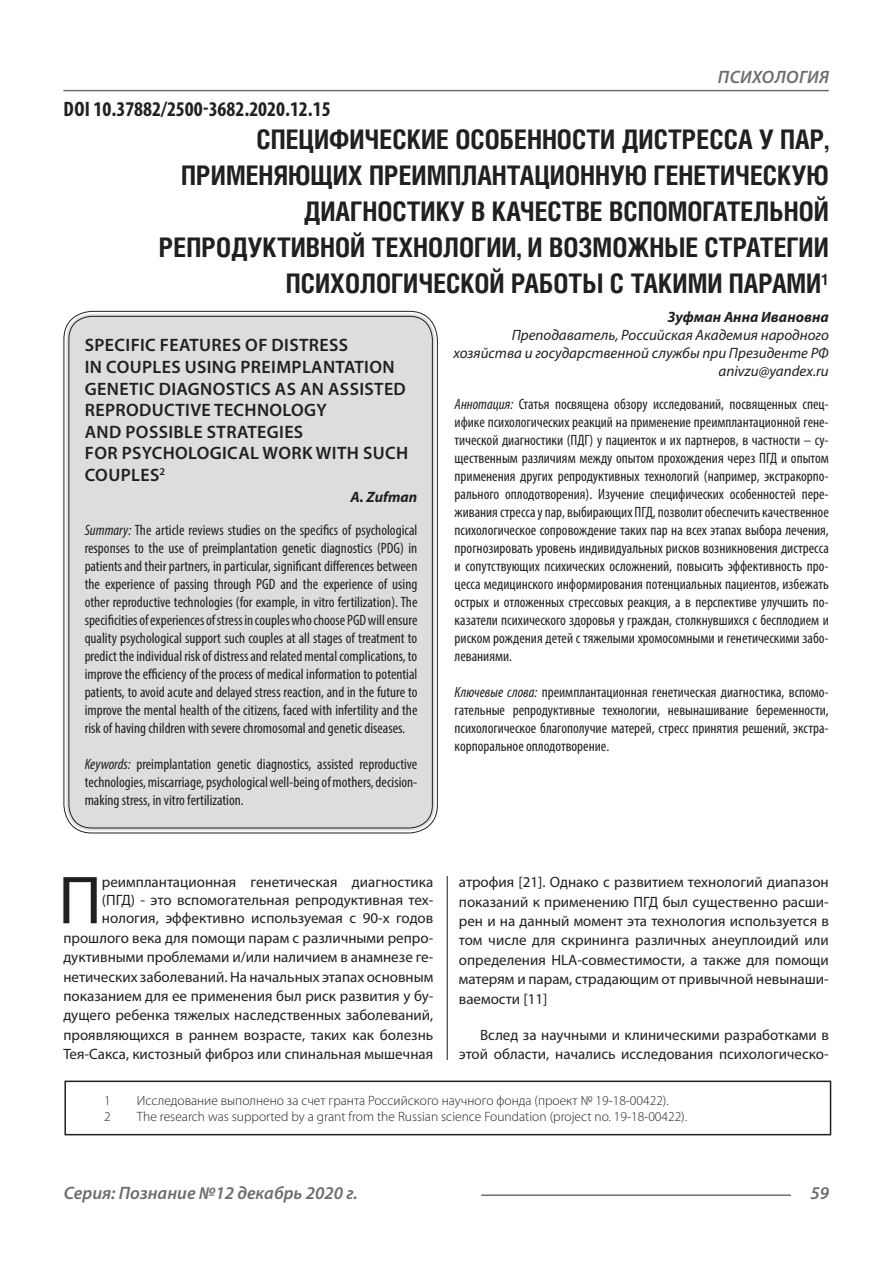
<style>
.page{position:relative;width:893px;height:1263px;background:#fff}
.page>*{position:absolute;margin:0;border:0;box-sizing:border-box;transform-origin:0 0}
.Статья_текст_первый{font:68.4px "Myriad Pro";color:#231f20}
.Статья_название{font:700 27px/36px "Helios Cond C";color:#231f20;text-align:right}
.ДОИ{font:700 condensed 21px "Myriad Pro";color:#231f20}
.Статья_название_англ{font:600 18px/21.6px "Myriad Pro";letter-spacing:.02em;color:#231f20}
.t1{font:italic 600 18px "Myriad Pro";color:#6c6d70}
.t2{font:italic 600 18px "Myriad Pro";letter-spacing:.02em;color:#6c6d70}
.Статья_аннотация_тек{font:condensed 15px/18px "Myriad Pro";color:#231f20;text-align:justify}
.Статья_аннотация_анг{font:condensed 15px/18px "Myriad Pro";color:#231f20;text-align:justify}
.Статья_текст_первый-2{font:15px/19.5px "Myriad Pro";color:#231f20;text-align:justify}
.Статья_автор_инфо{font:italic 15px/18px "Myriad Pro";color:#231f20;text-align:right}
.Статья_текст{font:15px/19.4px "Myriad Pro";color:#231f20;text-align:right}
.Статья_автор_инфо-2{font:italic 700 15px "Myriad Pro";color:#231f20}
.Статья_автор_англ{font:italic 700 15px "Myriad Pro";color:#231f20}
.Сноска{font:300 13.5px "Myriad Pro";color:#231f20}
.s1{font-style:italic}
</style>
<div class="page">
<hr style="left:447px;top:128px;width:1px;height:1007px;background:#231f20">
<hr style="left:63px;top:90px;width:766px;height:1px;background:#6c6d70">
<hr style="left:481px;top:1194px;width:310px;height:2px;background:#6c6d70">
<div style="left:440px;top:1060px;width:12px;height:97px;background:#fff"></div>
<div style="left:443px;top:128px;width:10px;height:748px;background:#fff"></div>
<div style="left:66px;top:314px;width:369px;height:516px;background:#dcdddf;border-radius:26px"></div>
<div style="left:64px;top:1080px;width:767px;height:55px;border:2px solid #231f20"></div>
<p class="ДОИ" style="left:64px;top:96px;width:269px">DOI 10.37882/2500-3682.2020.12.15</p>
<p class="t2" style="left:718px;top:66px;width:113px">ПСИХОЛОГИЯ</p>
<p class="Статья_название" style="left:159px;top:121px;width:671px">СПЕЦИФИЧЕСКИЕ ОСОБЕННОСТИ ДИСТРЕССА У ПАР, ПРИМЕНЯЮЩИХ ПРЕИМПЛАНТАЦИОННУЮ ГЕНЕТИЧЕСКУЮ ДИАГНОСТИКУ В КАЧЕСТВЕ ВСПОМОГАТЕЛЬНОЙ РЕПРОДУКТИВНОЙ ТЕХНОЛОГИИ, И ВОЗМОЖНЫЕ СТРАТЕГИИ ПСИХОЛОГИЧЕСКОЙ РАБОТЫ С ТАКИМИ ПАРАМИ<sup>1</sup></p>
<p class="Статья_автор_инфо-2" style="left:668px;top:307px;width:162px">Зуфман Анна Ивановна</p>
<p class="Статья_автор_инфо" style="left:453px;top:326px;width:377px">Преподаватель, Российская Академия народного хозяйства и государственной службы при Президенте РФ</p>
<p class="Статья_автор_инфо" style="left:718px;top:362px;width:112px">anivzu@yandex.ru</p>
<p class="Статья_аннотация_тек" style="left:455px;top:394px;width:376px"><span class="s1">Аннотация:</span> Статья посвящена обзору исследований, посвященных спец&shy;ифике психологических реакций на применение преимплантационной гене&shy;тической диагностики (ПДГ) у пациенток и их партнеров, в частности – су&shy;щественным различиям между опытом прохождения через ПГД и опытом применения других репродуктивных технологий (например, экстракорпо&shy;рального оплодотворения). Изучение специфических особенностей пере&shy;живания стресса у пар, выбирающих ПГД, позволит обеспечить качественное психологическое сопровождение таких пар на всех этапах выбора лечения, прогнозировать уровень индивидуальных рисков возникновения дистресса и сопутствующих психических осложнений, повысить эффективность про&shy;цесса медицинского информирования потенциальных пациентов, избежать острых и отложенных стрессовых реакция, а в перспективе улучшить по&shy;казатели психического здоровья у граждан, столкнувшихся с бесплодием и риском рождения детей с тяжелыми хромосомными и генетическими забо&shy;леваниями.</p>
<p class="Статья_аннотация_тек" style="left:455px;top:682px;width:376px"><span class="s1">Ключевые слова:</span> преимплантационная генетическая диагностика, вспомо&shy;гательные репродуктивные технологии, невынашивание беременности, психологическое благополучие матерей, стресс принятия решений, экстра&shy;корпоральное оплодотворение.</p>
<p class="Статья_название_англ" style="left:85px;top:334px;width:325px">SPECIFIC FEATURES OF DISTRESS<br>IN COUPLES USING PREIMPLANTATION<br>GENETIC DIAGNOSTICS AS AN ASSISTED<br>REPRODUCTIVE TECHNOLOGY<br>AND POSSIBLE STRATEGIES<br>FOR PSYCHOLOGICAL WORK WITH SUCH<br>COUPLES<sup>2</sup></p>
<p class="Статья_автор_англ" style="left:351px;top:487px;width:68px">A. Zufman</p>
<p class="Статья_аннотация_анг" style="left:85px;top:521px;width:334px"><span class="s1">Summary:</span> The article reviews studies on the specifics of psychological responses to the use of preimplantation genetic diagnostics (PDG) in patients and their partners, in particular, significant differences between the experience of passing through PGD and the experience of using other reproductive technologies (for example, in vitro fertilization). The specificities of experiences of stress in couples who choose PGD will ensure quality psychological support such couples at all stages of treatment to predict the individual risk of distress and related mental complications, to improve the efficiency of the process of medical information to potential patients, to avoid acute and delayed stress reaction, and in the future to improve the mental health of the citizens, faced with infertility and the risk of having children with severe chromosomal and genetic diseases.</p>
<p class="Статья_аннотация_анг" style="left:85px;top:755px;width:334px"><span class="s1">Keywords:</span> preimplantation genetic diagnostics, assisted reproductive technologies, miscarriage, psychological well-being of mothers, decision&shy;making stress, in vitro fertilization.</p>
<p class="Статья_текст_первый" style="left:58px;top:858px;width:45px">П</p>
<p class="Статья_текст_первый-2" style="left:102px;top:873px;width:333px;line-height:18px">реимплантационная генетическая диагностика (ПГД) - это вспомогательная репродуктивная тех&shy;нология, эффективно используемая с 90-х годов</p>
<p class="Статья_текст_первый-2" style="left:63px;top:928px;width:371px">прошлого века для помощи парам с различными репро&shy;дуктивными проблемами и/или наличием в анамнезе ге&shy;нетических заболеваний. На начальных этапах основным показанием для ее применения был риск развития у бу&shy;дущего ребенка тяжелых наследственных заболеваний, проявляющихся в раннем возрасте, таких как болезнь Тея-Сакса, кистозный фиброз или спинальная мышечная</p>
<p class="Статья_текст_первый-2" style="left:459px;top:872px;width:371px">атрофия [21]. Однако с развитием технологий диапазон показаний к применению ПГД был существенно расши&shy;рен и на данный момент эта технология используется в том числе для скрининга различных анеуплоидий или определения HLA-совместимости, а также для помощи матерям и парам, страдающим от привычной невынаши&shy;ваемости [11]</p>
<p class="Статья_текст" style="left:459px;top:1025px;width:371px">Вслед за научными и клиническими разработками в этой области, начались исследования психологическо-</p>
<p class="Сноска" style="left:104px;top:1092px;width:8px">1</p>
<p class="Сноска" style="left:137px;top:1092px;width:533px">Исследование выполнено за счет гранта Российского научного фонда (проект № 19-18-00422).</p>
<p class="Сноска" style="left:104px;top:1108px;width:8px">2</p>
<p class="Сноска" style="left:137px;top:1108px;width:552px">The research was supported by a grant from the Russian science Foundation (project no. 19-18-00422).</p>
<p class="t1" style="left:64px;top:1182px;width:295px">Серия: Познание №12 декабрь 2020 г.</p>
<p class="t1" style="left:810px;top:1182px;width:20px">59</p>
</div>
